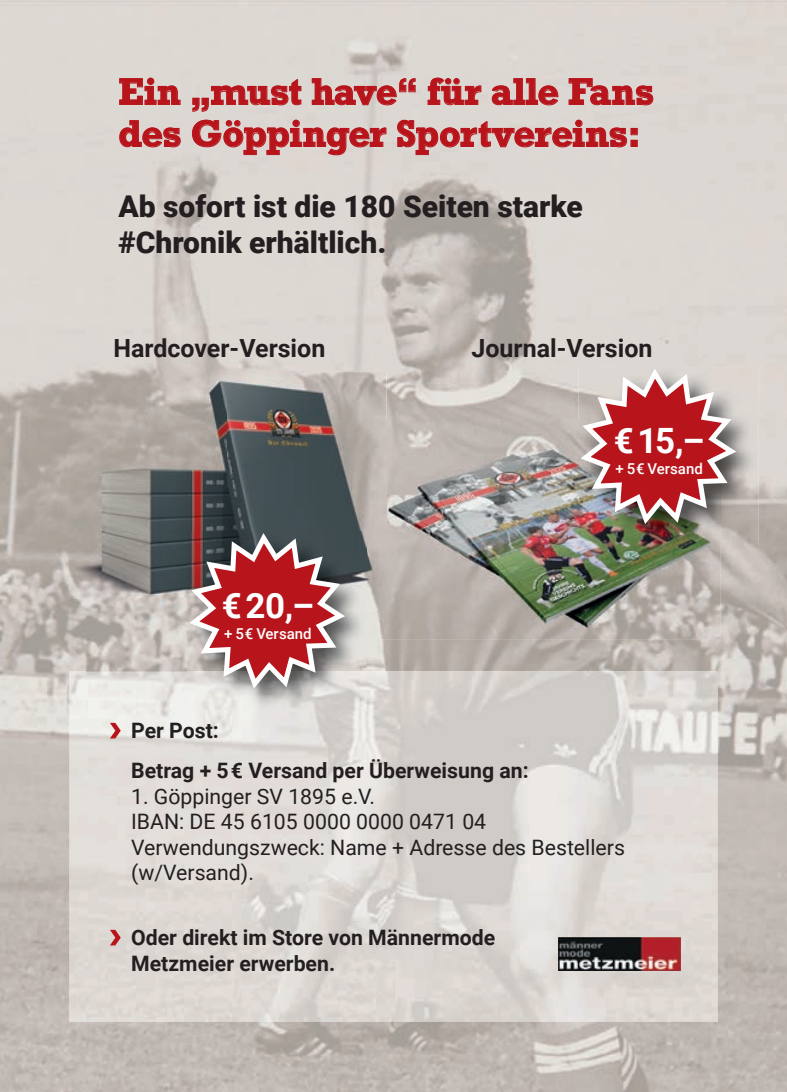
<style>
.page{position:relative;width:787px;height:1092px;background:#fff}
.page>*{position:absolute;margin:0;border:0;box-sizing:border-box;transform-origin:0 0}
.t1{font:700 35px/42px "Rockwell";letter-spacing:-.01em;color:#b7151b}
.t2{font:700 35px "Roboto";color:#fff}
.t3{font:900 30px/36px "Roboto";color:#231f20}
.t4{font:700 25px "Roboto";color:#231f20}
.t5{font:21.25px/25.5px "Roboto";color:#231f20}
.t6{font:700 21.25px/39.8px "Roboto";color:#231f20}
.t7{font:500 15px "Roboto";color:#fff}
</style>
<div class="page">
<img style="left:0;top:0;width:787px;height:419px">
<img style="left:0;top:419px;width:86px;height:672px">
<img style="left:386px;top:419px;width:189px;height:18px">
<img style="left:700px;top:419px;width:87px;height:672px">
<img style="left:86px;top:611px;width:614px;height:60px">
<img style="left:86px;top:1021px;width:614px;height:70px">
<img style="left:70px;top:671px;width:647px;height:350px">
<svg style="left:119px;top:78px;width:62px;height:27px;background:#d3adaa"></svg>
<svg style="left:192px;top:79px;width:109px;height:33px;background:#d6b9b5"></svg>
<svg style="left:312px;top:78px;width:103px;height:27px;background:#d3b1ae"></svg>
<svg style="left:427px;top:78px;width:54px;height:27px"></svg>
<svg style="left:491px;top:78px;width:67px;height:27px;background:#d4aeab"></svg>
<svg style="left:568px;top:78px;width:85px;height:27px;background:#d4afac"></svg>
<svg style="left:119px;top:120px;width:62px;height:27px;background:#d4afac"></svg>
<svg style="left:192px;top:120px;width:194px;height:35px;background:#d5b7b4"></svg>
<svg style="left:397px;top:120px;width:230px;height:35px;background:#d5b8b5"></svg>
<div style="left:630px;top:128px;width:7px;height:7px;border:1px solid #b7151b"></div>
<div style="left:630px;top:140px;width:7px;height:7px;border:1px solid #b7151b"></div>
<img style="left:69px;top:372px;width:317px;height:79px">
<img style="left:69px;top:451px;width:310px;height:80px">
<img style="left:69px;top:531px;width:115px;height:80px">
<img style="left:367px;top:531px;width:12px;height:80px">
<img style="left:187px;top:671px;width:180px;height:39px">
<img style="left:350px;top:531px;width:17px;height:80px">
<svg style="left:184px;top:531px;width:166px;height:162px;background:#a76467"></svg>
<img style="left:379px;top:437px;width:341px;height:202px">
<img style="left:379px;top:437px;width:7px;height:174px">
<svg style="left:110px;top:722px;width:11px;height:16px"></svg>
<svg style="left:110px;top:929px;width:11px;height:16px"></svg>
<img style="left:558px;top:937px;width:122px;height:33px">
<img style="left:720px;top:367px;width:38px;height:179px">
<img style="left:578px;top:529px;width:142px;height:17px">
<img style="left:575px;top:366px;width:166px;height:163px">
<h1 class="t1" style="left:118px;top:70px;width:537px">Ein „must have“ für alle Fans des Göppinger Sportvereins:</h1>
<h2 class="t3" style="left:118px;top:187px;width:466px">Ab sofort ist die 180 Seiten starke #Chronik erhältlich.</h2>
<p class="t4" style="left:113px;top:330px;width:213px">Hardcover-Version</p>
<h1 class="t2" style="left:222px;top:581px;width:94px">€ 20,–</h1>
<p class="t7" style="left:224px;top:623px;width:89px">+ 5 € Versand</p>
<p class="t4" style="left:471px;top:330px;width:182px">Journal-Version</p>
<h1 class="t2" style="left:614px;top:416px;width:92px">€ 15,–</h1>
<p class="t7" style="left:615px;top:458px;width:89px">+ 5 € Versand</p>
<p class="t6" style="left:131px;top:710px;width:399px">Per Post:<br>Betrag + 5 € Versand per Überweisung an:</p>
<p class="t5" style="left:131px;top:782px;width:495px">1. Göppinger SV 1895 e.V.<br>IBAN: DE 45 6105 0000 0000 0471 04<br>Verwendungszweck: Name + Adresse des Bestellers (w/Versand).</p>
<p class="t6" style="left:131px;top:924px;width:365px;line-height:25.5px">Oder direkt im Store von Männermode<br>Metzmeier erwerben.</p>
</div>
